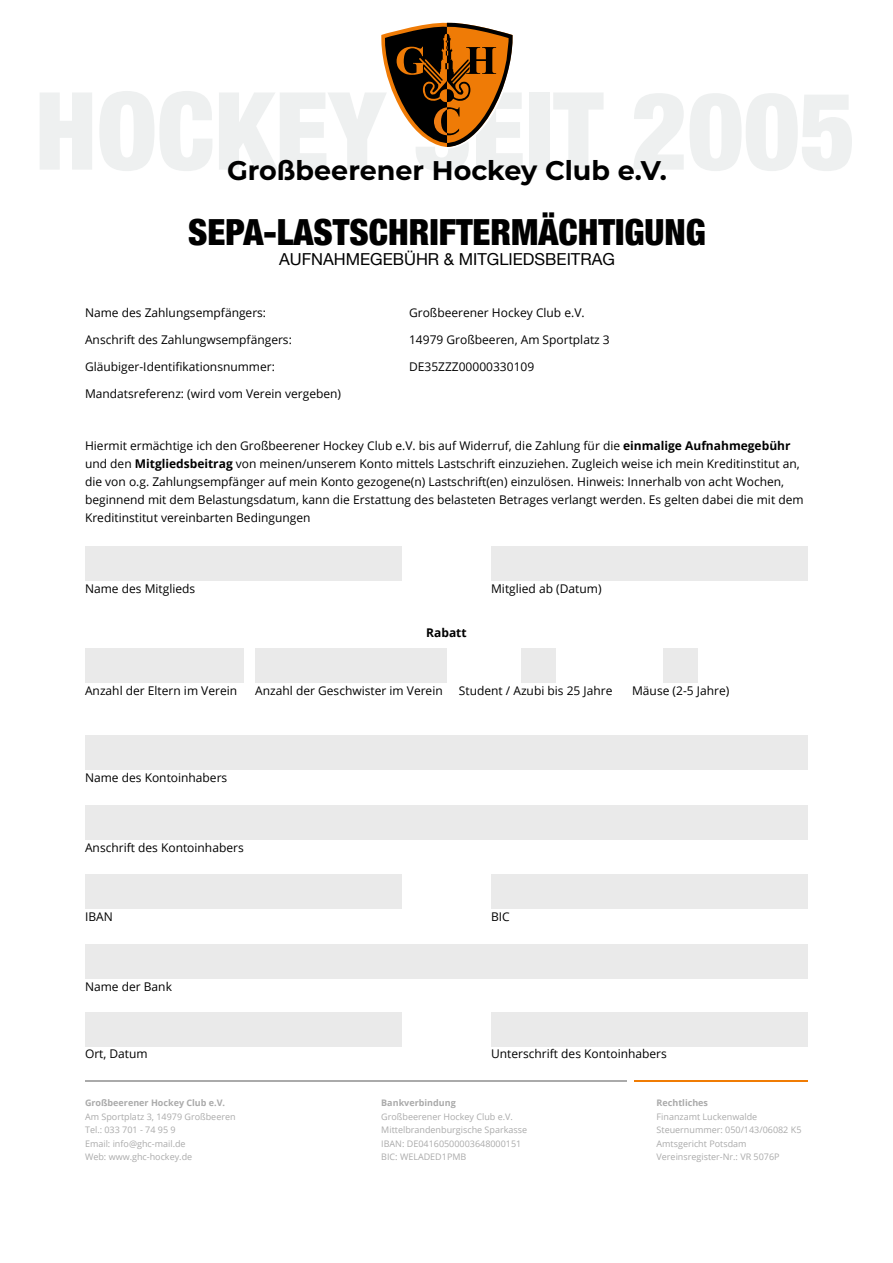
<style>
.page{position:relative;width:893px;height:1263px;background:#fff}
.page>*{position:absolute;margin:0;border:0;box-sizing:border-box;transform-origin:0 0}
.t1{font:900 condensed 36px "Helvetica Neue LT Pro";color:#000}
.t2{font:700 27px "Montserrat";color:#000}
.t3{font:16.5px "Helvetica Neue";color:#000}
.t4{font:12px/18px "Open Sans";color:#000}
.t5{font:700 12px "Open Sans";color:#000}
.t6{font:9px/13.5px "Open Sans";color:#aaa}
.t7{font:700 9px "Open Sans";color:#aaa}
.s1{font-weight:700}
</style>
<div class="page">
<svg style="left:381px;top:22px;width:132px;height:125px"></svg>
<hr style="left:85px;top:1080px;width:542px;height:2px;background:#aaa">
<hr style="left:634px;top:1080px;width:174px;height:2px;background:#f07c04">
<div style="left:491px;top:1012px;width:317px;height:34px;background:#eaeaea"></div>
<div style="left:85px;top:547px;width:317px;height:34px;background:#eaeaea"></div>
<div style="left:491px;top:547px;width:317px;height:34px;background:#eaeaea"></div>
<div style="left:85px;top:649px;width:158px;height:34px;background:#eaeaea"></div>
<div style="left:255px;top:649px;width:192px;height:34px;background:#eaeaea"></div>
<div style="left:85px;top:736px;width:723px;height:34px;background:#eaeaea"></div>
<div style="left:85px;top:805px;width:723px;height:34px;background:#eaeaea"></div>
<div style="left:85px;top:875px;width:317px;height:34px;background:#eaeaea"></div>
<div style="left:491px;top:875px;width:317px;height:34px;background:#eaeaea"></div>
<div style="left:85px;top:944px;width:723px;height:34px;background:#eaeaea"></div>
<div style="left:85px;top:1012px;width:317px;height:34px;background:#eaeaea"></div>
<div style="left:521px;top:649px;width:34px;height:34px;background:#eaeaea"></div>
<div style="left:663px;top:649px;width:35px;height:34px;background:#eaeaea"></div>
<h2 class="t2" style="left:227px;top:160px;width:441px">Großbeerener Hockey Club e.V.</h2>
<h1 class="t1" style="left:188px;top:212px;width:519px">SEPA-LASTSCHRIFTERMÄCHTIGUNG</h1>
<h3 class="t3" style="left:279px;top:249px;width:337px">AUFNAHMEGEBÜHR &amp; MITGLIEDSBEITRAG</h3>
<p class="t4" style="left:85px;top:304px;width:183px">Name des Zahlungsempfängers:</p>
<p class="t4" style="left:409px;top:304px;width:177px">Großbeerener Hockey Club e.V.</p>
<p class="t4" style="left:85px;top:331px;width:208px">Anschrift des Zahlungwsempfängers:</p>
<p class="t4" style="left:409px;top:331px;width:202px">14979 Großbeeren, Am Sportplatz 3</p>
<p class="t4" style="left:85px;top:357px;width:191px">Gläubiger-Identifikationsnummer:</p>
<p class="t4" style="left:409px;top:357px;width:127px">DE35ZZZ00000330109</p>
<p class="t4" style="left:85px;top:385px;width:258px">Mandatsreferenz: (wird vom Verein vergeben)</p>
<p class="t4" style="left:85px;top:438px;width:720px">Hiermit ermächtige ich den Großbeerener Hockey Club e.V. bis auf Widerruf, die Zahlung für die <span class="s1">einmalige Aufnahmegebühr </span>und den <span class="s1">Mitgliedsbeitrag</span> von meinen/unserem Konto mittels Lastschrift einzuziehen. Zugleich weise ich mein Kreditinstitut an, die von o.g. Zahlungsempfänger auf mein Konto gezogene(n) Lastschrift(en) einzulösen. Hinweis: Innerhalb von acht Wochen, beginnend mit dem Belastungsdatum, kann die Erstattung des belasteten Betrages verlangt werden. Es gelten dabei die mit dem Kreditinstitut vereinbarten Bedingungen</p>
<p class="t4" style="left:85px;top:581px;width:112px">Name des Mitglieds</p>
<p class="t4" style="left:491px;top:581px;width:112px">Mitglied ab (Datum)</p>
<p class="t5" style="left:426px;top:628px;width:42px">Rabatt</p>
<p class="t4" style="left:85px;top:683px;width:154px">Anzahl der Eltern im Verein</p>
<p class="t4" style="left:255px;top:683px;width:189px">Anzahl der Geschwister im Verein</p>
<p class="t4" style="left:459px;top:683px;width:155px">Student / Azubi bis 25 Jahre</p>
<p class="t4" style="left:632px;top:683px;width:99px">Mäuse (2-5 Jahre)</p>
<p class="t4" style="left:85px;top:770px;width:144px">Name des Kontoinhabers</p>
<p class="t4" style="left:85px;top:840px;width:160px">Anschrift des Kontoinhabers</p>
<p class="t4" style="left:85px;top:909px;width:29px">IBAN</p>
<p class="t4" style="left:491px;top:909px;width:20px">BIC</p>
<p class="t4" style="left:85px;top:979px;width:88px">Name der Bank</p>
<p class="t4" style="left:85px;top:1046px;width:64px">Ort, Datum</p>
<p class="t4" style="left:491px;top:1046px;width:177px">Unterschrift des Kontoinhabers</p>
<p class="t7" style="left:85px;top:1099px;width:142px">Großbeerener Hockey Club e.V.</p>
<p class="t6" style="left:85px;top:1110px;width:152px">Am Sportplatz 3, 14979 Großbeeren<br>Tel.: 033 701 - 74 95 9<br>Email: info@ghc-mail.de<br>Web: www.ghc-hockey.de</p>
<p class="t7" style="left:381px;top:1099px;width:76px">Bankverbindung</p>
<p class="t6" style="left:381px;top:1110px;width:147px">Großbeerener Hockey Club e.V.<br>Mittelbrandenburgische Sparkasse<br>IBAN: DE04160500003648000151<br>BIC: WELADED1PMB</p>
<p class="t7" style="left:657px;top:1099px;width:53px">Rechtliches</p>
<p class="t6" style="left:657px;top:1110px;width:146px">Finanzamt Luckenwalde<br>Steuernummer: 050/143/06082 K5<br>Amtsgericht Potsdam<br>Vereinsregister-Nr.: VR 5076P</p>
</div>
